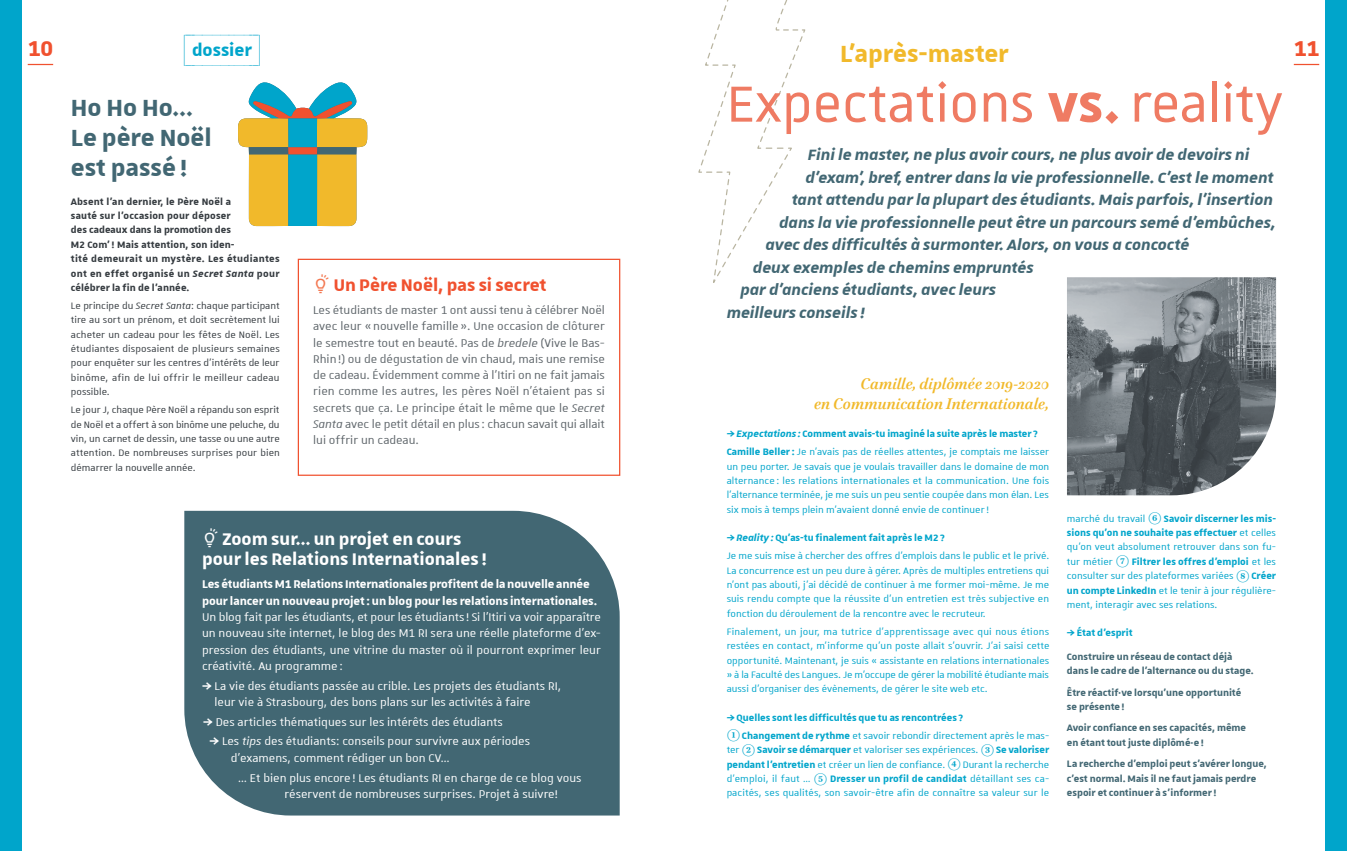
<style>
.page{position:relative;width:1347px;height:851px;background:#fff}
.page>*{position:absolute;margin:0;border:0;box-sizing:border-box;transform-origin:0 0}
.Titre-article{font:68.75px "Unistra A";letter-spacing:-.005em;color:#ef7b63}
.titre_coul_1{font:700 31.25px "Unistra A";color:#426773}
.Titre-article-2{font:700 31.25px "Unistra A";color:#f1b92b}
.t1{font:700 28.75px "Unistra D";color:#f0512f}
.t2{font:700 22.5px/20px "Unistra A";color:#fff;text-align:center}
.t3{font:700 22.5px "Unistra A";color:#f0512f}
.t4{font:700 22.5px "Unistra Encadre";color:#00a5cb}
.chapeau{font:italic 700 20px "Unistra A";color:#426773}
.citations_encadré{font:italic 700 17.5px/20px "Brill";color:#f1b92b;text-align:right}
.texte_encadré{font:15px/16.2px "Unistra A";color:#fff}
.texte_encadré-2{font:15px/16.2px "Unistra A";letter-spacing:-.005em;color:#5f666b;text-align:justify}
.texte-courant_coul_1{font:12.5px/14.4px "Unistra A";color:#00a5cb;text-align:justify}
.texte-courant_coul_1-2{font:12.5px/14.4px "Unistra A";letter-spacing:.005em;color:#353b40;text-align:justify}
.QUESTIONS_QCM{font:700 12.5px/14.4px "Unistra A";color:#426773}
.texte-courant_coul_1-3{font:700 12.5px/14.4px "Unistra A";letter-spacing:.01em;color:#353b40}
.t5{font:700 12.5px "Unistra A";color:#00a5cb}
.s1{font-style:italic}
.s2{font-weight:700}
.s3{font-family:"Brill";font-weight:700;font-style:italic}
</style>
<div class="page">
<div style="left:0;top:0;width:21px;height:850px;background:#00a5cb"></div>
<div style="left:1325px;top:0;width:21px;height:850px;background:#00a5cb"></div>
<svg style="left:28px;top:64px;width:25px;height:1px"></svg>
<svg style="left:1293px;top:64px;width:26px;height:1px"></svg>
<div style="left:298px;top:259px;width:322px;height:217px;border:1px solid #f0512f"></div>
<div style="left:184px;top:510px;width:435px;height:305px;background:#426773"></div>
<img style="left:1067px;top:277px;width:209px;height:218px">
<svg style="left:698px;top:0;width:108px;height:283px"></svg>
<svg style="left:238px;top:82px;width:129px;height:144px"></svg>
<div style="left:288px;top:118px;width:29px;height:29px;background:#00a5cb"></div>
<svg style="left:205px;top:528px;width:13px;height:19px"></svg>
<h3 class="t1" style="left:28px;top:32px;width:27px">10</h3>
<p class="t4" style="left:184px;top:34px;width:77px">(_DOSSIER_)</p>
<h3 class="t1" style="left:1293px;top:32px;width:27px">11</h3>
<p class="titre_coul_1" style="left:71px;top:90px;width:124px">Ho Ho Ho…</p>
<p class="titre_coul_1" style="left:71px;top:120px;width:142px">Le père Noël</p>
<p class="titre_coul_1" style="left:71px;top:150px;width:118px">est passé !</p>
<p class="texte-courant_coul_1-3" style="left:71px;top:194px;width:210px">Absent l’an dernier, le Père Noël a<br>sauté sur l’occasion pour déposer<br>des cadeaux dans la promotion des<br>M2 Com’ ! Mais attention, son iden-<br>tité demeurait un mystère. Les étudiantes ont en effet organisé un <span class="s1">Secret Santa</span> pour célébrer la fin de l’année.</p>
<p class="texte-courant_coul_1-2" style="left:71px;top:298px;width:210px">Le principe du <span class="s1">Secret Santa</span>: chaque participant tire au sort un prénom, et doit secrètement lui acheter un cadeau pour les fêtes de Noël. Les étudiantes disposaient de plusieurs semaines pour enquêter sur les centres d'intérêts de leur binôme, afin de lui offrir le meilleur cadeau possible.</p>
<p class="texte-courant_coul_1-2" style="left:71px;top:402px;width:210px">Le jour J, chaque Père Noël a répandu son esprit de Noël et a offert à son binôme une peluche, du vin, un carnet de dessin, une tasse ou une autre attention. De nombreuses surprises pour bien démarrer la nouvelle année.</p>
<p class="Titre-article-2" style="left:840px;top:36px;width:170px">L’après-master</p>
<p class="Titre-article" style="left:726px;top:68px;width:558px">Expectations <span class="s2">vs.</span> reality</p>
<p class="chapeau" style="left:808px;top:144px;width:443px">Fini le master, ne plus avoir cours, ne plus avoir de devoirs ni</p>
<p class="chapeau" style="left:805px;top:166px;width:470px">d’exam’, bref, entrer dans la vie professionnelle. C’est le moment</p>
<p class="chapeau" style="left:791px;top:189px;width:483px">tant attendu par la plupart des étudiants. Mais parfois, l’insertion</p>
<p class="chapeau" style="left:779px;top:211px;width:498px">dans la vie professionnelle peut être un parcours semé d'embûches,</p>
<p class="chapeau" style="left:765px;top:234px;width:425px">avec des difficultés à surmonter. Alors, on vous a concocté</p>
<p class="chapeau" style="left:753px;top:256px;width:282px">deux exemples de chemins empruntés</p>
<p class="chapeau" style="left:740px;top:279px;width:257px">par d’anciens étudiants, avec leurs</p>
<p class="chapeau" style="left:726px;top:301px;width:140px">meilleurs conseils!</p>
<p class="t3" style="left:334px;top:272px;width:214px">Un Père Noël, pas si secret</p>
<p class="texte_encadré-2" style="left:313px;top:301px;width:293px">Les étudiants de master 1 ont aussi tenu à célébrer Noël avec leur « nouvelle famille ». Une occasion de clôturer le semestre tout en beauté. Pas de <span class="s1">bredele</span> (Vive le Bas-Rhin !) ou de dégustation de vin chaud, mais une remise de cadeau. Évidemment comme à l’Itiri on ne fait jamais rien comme les autres, les pères Noël n’étaient pas si secrets que ça. Le principe était le même que le <span class="s1">Secret Santa</span> avec le petit détail en plus: chacun savait qui allait lui offrir un cadeau.</p>
<p class="citations_encadré" style="left:814px;top:374px;width:237px">Camille, diplômée 2019-2020<br>en Communication Internationale,</p>
<p class="t5" style="left:726px;top:427px;width:313px">⇒ <span class="s1">Expectations:</span> Comment avais-tu imaginé la suite après le master?</p>
<p class="texte-courant_coul_1" style="left:726px;top:444px;width:324px"><span class="s2">Camille Beller:</span> Je n’avais pas de réelles attentes, je comptais me laisser un peu porter. Je savais que je voulais travailler dans le domaine de mon alternance : les relations internationales et la communication. Une fois l’alternance terminée, je me suis un peu sentie coupée dans mon élan. Les six mois à temps plein m’avaient donné envie de continuer!</p>
<p class="t5" style="left:726px;top:531px;width:220px">⇒ <span class="s1">Reality :</span> Qu’as-tu finalement fait après le M2 ?</p>
<p class="texte-courant_coul_1" style="left:726px;top:548px;width:324px">Je me suis mise à chercher des offres d’emplois dans le public et le privé.<br>La concurrence est un peu dure à gérer. Après de multiples entretiens qui n’ont pas abouti, j’ai décidé de continuer à me former moi-même. Je me suis rendu compte que la réussite d’un entretien est très subjective en fonction du déroulement de la rencontre avec le recruteur.</p>
<p class="texte-courant_coul_1" style="left:726px;top:623px;width:324px">Finalement, un jour, ma tutrice d’apprentissage avec qui nous étions restées en contact, m’informe qu’un poste allait s’ouvrir. J’ai saisi cette opportunité. Maintenant, je suis « assistante en relations internationales » à la Faculté des Langues. Je m’occupe de gérer la mobilité étudiante mais aussi d’organiser des évènements, de gérer le site web etc.</p>
<p class="t5" style="left:726px;top:710px;width:238px">⇒ Quelles sont les difficultés que tu as rencontrées?</p>
<p class="texte-courant_coul_1" style="left:726px;top:727px;width:324px"><span class="s3">①</span> <span class="s2">Changement de rythme</span> et savoir rebondir directement après le mas&shy;ter <span class="s3">②</span> <span class="s2">Savoir se démarquer</span> et valoriser ses expériences. <span class="s3">③</span> <span class="s2">Se valoriser pendant l’entretien</span> et créer un lien de confiance. <span class="s3">④</span> Durant la recherche d’emploi, il faut … <span class="s3">⑤</span> <span class="s2">Dresser un profil de candidat</span> détaillant ses ca&shy;pacités, ses qualités, son savoir-être afin de connaître sa valeur sur le</p>
<p class="texte-courant_coul_1" style="left:1067px;top:510px;width:211px">marché du travail <span class="s3">⑥</span> <span class="s2">Savoir discerner les mis&shy;sions qu’on ne souhaite pas effectuer</span> et celles qu’on veut absolument retrouver dans son fu&shy;tur métier <span class="s3">⑦</span> <span class="s2">Filtrer les offres d’emploi</span> et les consulter sur des plateformes variées <span class="s3">⑧</span> <span class="s2">Créer un compte LinkedIn</span> et le tenir à jour régulière&shy;ment, interagir avec ses relations.</p>
<p class="t5" style="left:1067px;top:626px;width:67px">⇒ État d’esprit</p>
<p class="QUESTIONS_QCM" style="left:1067px;top:648px;width:188px">Construire un réseau de contact déjà dans le cadre de l’alternance ou du stage.</p>
<p class="QUESTIONS_QCM" style="left:1067px;top:684px;width:176px">Être réactif·ve lorsqu’une opportunité se présente !</p>
<p class="QUESTIONS_QCM" style="left:1067px;top:720px;width:181px">Avoir confiance en ses capacités, même en étant tout juste diplômé·e !</p>
<p class="QUESTIONS_QCM" style="left:1067px;top:756px;width:201px">La recherche d’emploi peut s’avérer longue, c’est normal. Mais il ne faut jamais perdre espoir et continuer à s’informer!</p>
<p class="t2" style="left:202px;top:528px;width:286px">Zoom sur… un projet en cours<br>pour les Relations Internationales!</p>
<p class="texte_encadré" style="left:202px;top:576px;width:400px"><span class="s2">Les étudiants M1 Relations Internationales profitent de la nouvelle année pour lancer un nouveau projet: un blog pour les relations internationales.<br></span>Un blog fait par les étudiants, et pour les étudiants! Si l’Itiri va voir apparaître un nouveau site internet, le blog des M1 RI sera une réelle plateforme d’ex&shy;pression des étudiants, une vitrine du master où il pourront exprimer leur créativité. Au programme :</p>
<p class="texte_encadré" style="left:214px;top:677px;width:348px;text-indent:-12px"><span class="s2">⇒</span> La vie des étudiants passée au crible. Les projets des étudiants RI, leur vie à Strasbourg, des bons plans sur les activités à faire</p>
<p class="texte_encadré" style="left:203px;top:713px;width:301px"><span class="s2">⇒</span> Des articles thématiques sur les intérêts des étudiants</p>
<p class="texte_encadré" style="left:231px;top:732px;width:301px;text-indent:-21px"><span class="s2">⇒</span> Les <span class="s1">tips</span> des étudiants: conseils pour survivre aux périodes d’examens, comment rédiger un bon CV…</p>
<p class="texte_encadré" style="left:284px;top:768px;width:298px;text-indent:-46px">… Et bien plus encore ! Les étudiants RI en charge de ce blog vous réservent de nombreuses surprises. Projet à suivre!</p>
</div>
